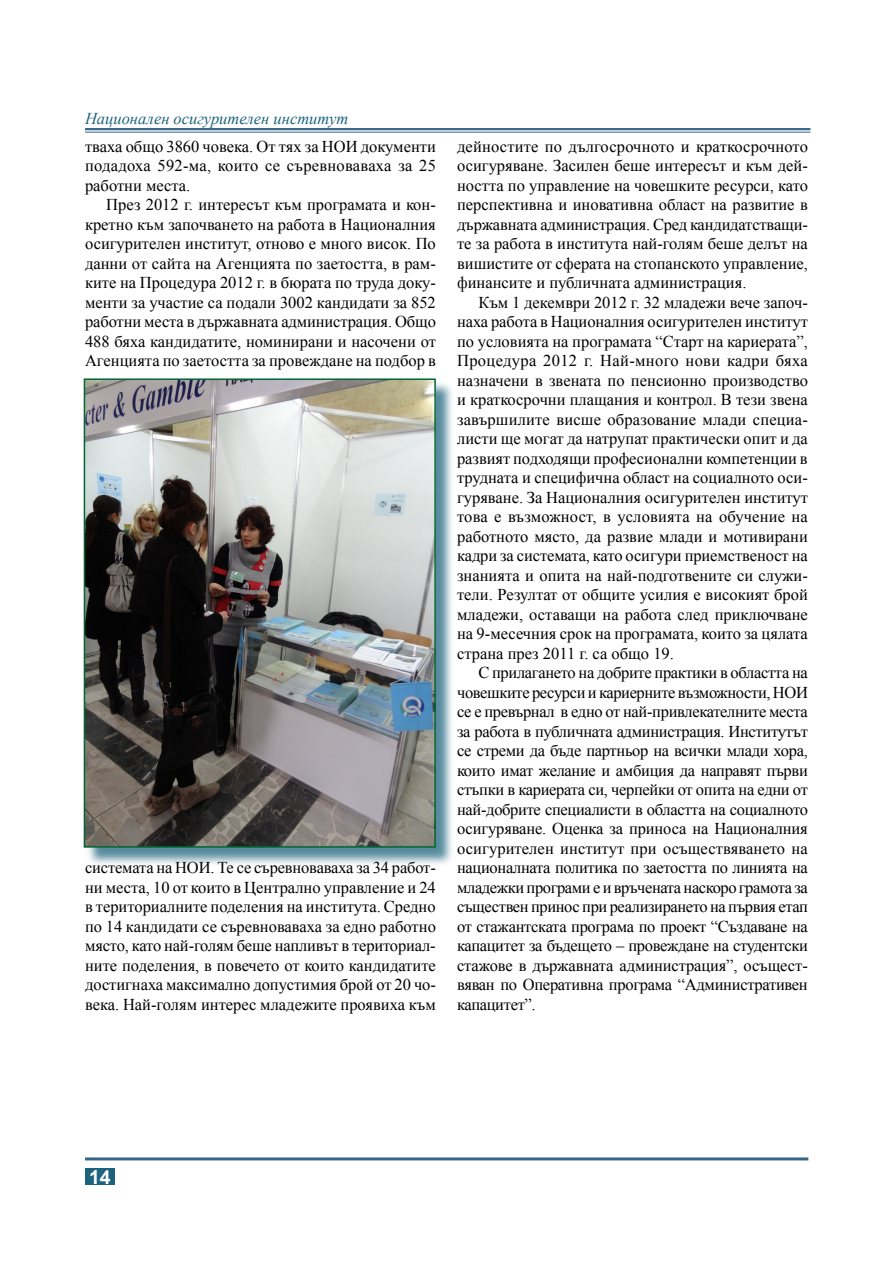
<style>
.page{position:relative;width:893px;height:1263px;background:#fff}
.page>*{position:absolute;margin:0;border:0;box-sizing:border-box;transform-origin:0 0}
.t1{font:700 19.5px "Arial";color:#fff}
.t2{font:16.5px/19.5px "Times New Roman";color:#000;text-align:justify}
.t3{font:italic 16.5px "Times New Roman";color:#1e637d}
</style>
<div class="page">
<div style="left:85px;top:1168px;width:30px;height:17px;background:#1e637d"></div>
<div style="left:85px;top:128px;width:725px;height:5px;background:#bfced9"></div>
<hr style="left:85px;top:128px;width:725px;height:2px;background:#346687">
<hr style="left:85px;top:132px;width:725px;height:1px;background:#346687">
<hr style="left:85px;top:1157px;width:723px;height:3px;background:#346687">
<div style="left:84px;top:379px;width:372px;height:488px;background:#1e637d;opacity:.75"></div>
<img style="left:87px;top:381px;width:346px;height:464px">
<div style="left:84px;top:378px;width:352px;height:470px;border:2px solid #063"></div>
<p class="t3" style="left:85px;top:107px;width:265px">Национален осигурителен институт</p>
<p class="t2" style="left:85px;top:136px;width:352px">тваха общо 3860 човека. От тях за НОИ документи подадоха 592-ма, които се съревноваваха за 25 работни места.</p>
<p class="t2" style="left:85px;top:195px;width:352px;text-indent:21px">През 2012 г. интересът към програмата и кон&shy;кретно към започването на работа в Националния осигурителен институт, отново е много висок. По данни от сайта на Агенцията по заетостта, в рам&shy;ките на Процедура 2012 г. в бюрата по труда доку&shy;менти за участие са подали 3002 кандидати за 852 работни места в държавната администрация. Общо 488 бяха кандидатите, номинирани и насочени от Агенцията по заетостта за провеждане на подбор в</p>
<p class="t2" style="left:85px;top:858px;width:352px">системата на НОИ. Те се съревноваваха за 34 работ&shy;ни места, 10 от които в Централно управление и 24 в териториалните поделения на института. Средно по 14 кандидати се съревноваваха за едно работно място, като най-голям беше напливът в териториал&shy;ните поделения, в повечето от които кандидатите достигнаха максимално допустимия брой от 20 чо&shy;века. Най-голям интерес младежите проявиха към</p>
<p class="t2" style="left:457px;top:136px;width:352px">дейностите по дългосрочното и краткосрочното осигуряване. Засилен беше интересът и към дей&shy;ността по управление на човешките ресурси, като перспективна и иновативна област на развитие в държавната администрация. Сред кандидатстващи&shy;те за работа в института най-голям беше делът на вишистите от сферата на стопанското управление, финансите и публичната администрация.</p>
<p class="t2" style="left:457px;top:292px;width:352px;text-indent:21px">Към 1 декември 2012 г. 32 младежи вече започ&shy;наха работа в Националния осигурителен институт по условията на програмата “Старт на кариерата”, Процедура 2012 г. Най-много нови кадри бяха назначени в звената по пенсионно производство и краткосрочни плащания и контрол. В тези звена завършилите висше образование млади специа&shy;листи ще могат да натрупат практически опит и да развият подходящи професионални компетенции в трудната и специфична област на социалното оси&shy;гуряване. За Националния осигурителен институт това е възможност, в условията на обучение на работното място, да развие млади и мотивирани кадри за системата, като осигури приемственост на знанията и опита на най-подготвените си служи&shy;тели. Резултат от общите усилия е високият брой младежи, оставащи на работа след приключване на 9-месечния срок на програмата, които за цялата страна през 2011 г. са общо 19.</p>
<p class="t2" style="left:457px;top:663px;width:352px;text-indent:21px">С прилагането на добрите практики в областта на човешките ресурси и кариерните възможности, НОИ се е превърнал в едно от най-привлекателните места за работа в публичната администрация. Институтът се стреми да бъде партньор на всички млади хора, които имат желание и амбиция да направят първи стъпки в кариерата си, черпейки от опита на едни от най-добрите специалисти в областта на социалното осигуряване. Оценка за приноса на Националния осигурителен институт при осъществяването на националната политика по заетостта по линията на младежки програми е и връчената наскоро грамота за съществен принос при реализирането на първия етап от стажантската програма по проект “Създаване на капацитет за бъдещето – провеждане на студентски стажове в държавната администрация”, осъщест&shy;вяван по Оперативна програма “Административен капацитет”.</p>
<p class="t1" style="left:89px;top:1163px;width:23px">14</p>
</div>
